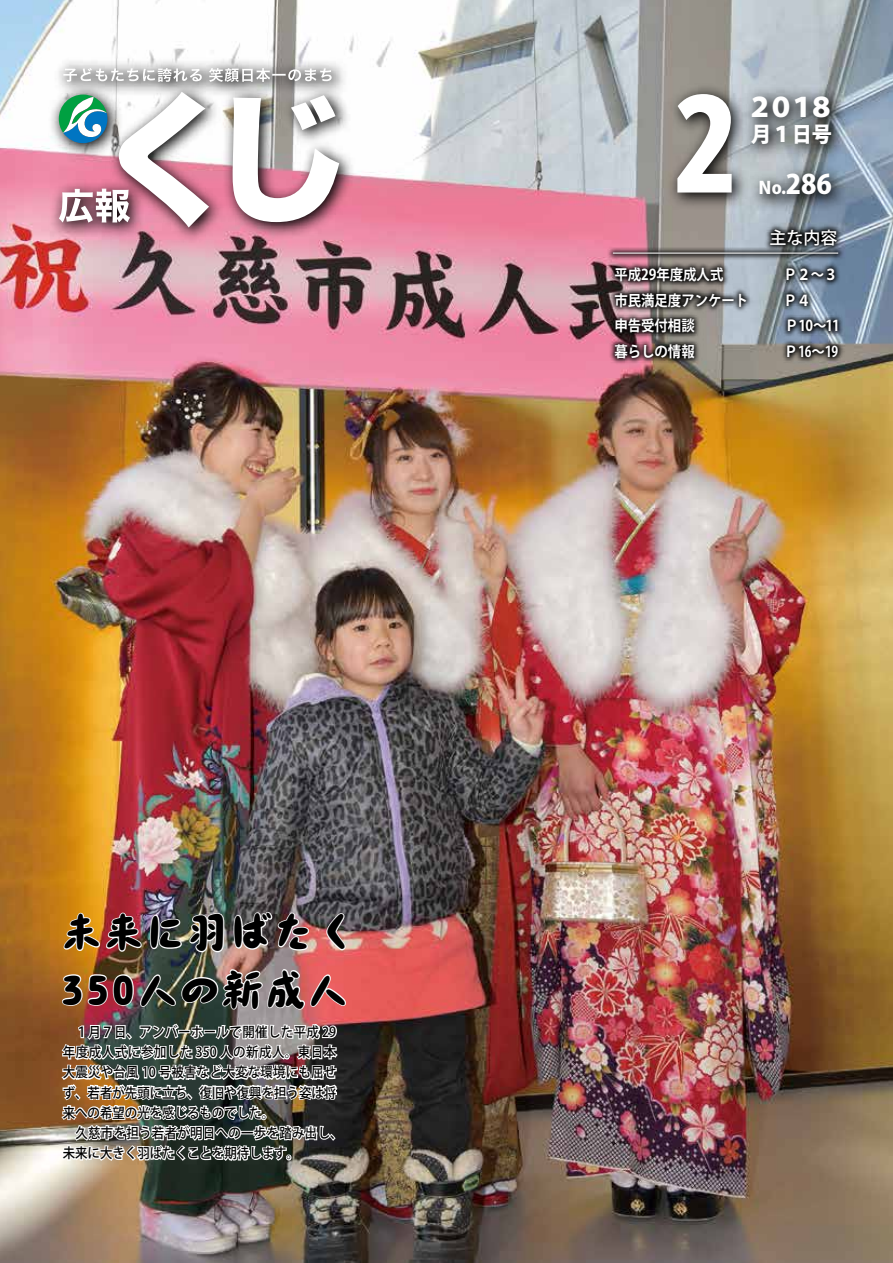
<style>
.page{position:relative;width:893px;height:1263px;background:#fff}
.page>*{position:absolute;margin:0;border:0;box-sizing:border-box;transform-origin:0 0}
.t1{font:800 127.5px "Koz Go Pro";color:#fff}
.t2{font:42.45px/57.4px "DF Stick W9 WINP RKSJ H";color:#000}
.t3{font:800 26.55px "Koz Go Pro";letter-spacing:-.11em;color:#fff}
.t4{font:800 21.3px "Koz Go Pro";color:#fff;scale:.95 1}
.t5{font:500 16.95px "Koz Go Pro";color:#fff}
.t6{font:800 16.95px "Koz Go Pro";color:#fff}
.t7{font:700 14.85px "Koz Go Pro";color:#fff;scale:.9 1}
.t8{font:500 13.8px/20.2px "Koz Go Pro";letter-spacing:.02em;color:#000;scale:.9 1}
.s1{font-size:16.95px}
</style>
<div class="page">
<img style="left:0;top:0;width:893px;height:1263px">
<svg style="left:666px;top:83px;width:83px;height:126px;background:#696763"></svg>
<svg style="left:741px;top:86px;width:107px;height:125px;background:#848d94"></svg>
<svg style="left:48px;top:57px;width:307px;height:186px"></svg>
<svg style="left:233px;top:95px;width:106px;height:127px"></svg>
<svg style="left:63px;top:68px;width:139px;height:14px"></svg>
<svg style="left:209px;top:68px;width:123px;height:14px"></svg>
<svg style="left:59px;top:92px;width:150px;height:135px"></svg>
<img style="left:62px;top:911px;width:81px;height:42px">
<img style="left:149px;top:912px;width:76px;height:41px">
<img style="left:232px;top:911px;width:78px;height:41px">
<svg style="left:325px;top:911px;width:22px;height:40px"></svg>
<img style="left:61px;top:967px;width:286px;height:44px">
<img style="left:56px;top:1022px;width:284px;height:147px">
<svg style="left:606px;top:246px;width:239px;height:14px;background:#82747b"></svg>
<hr style="left:613px;top:253px;width:225px;height:1px;background:#fff">
<img style="left:608px;top:261px;width:237px;height:104px">
<svg style="left:764px;top:223px;width:79px;height:29px;background:#484f56"></svg>
<h2 class="t2" style="left:60px;top:904px;width:299px">未来に羽ばたく<br>350人の新成人</h2>
<p class="t8" style="left:63px;top:1022px;width:312px">　１月７日、アンバーホールで開催した平成 29年度成人式に参加した 350 人の新成人。東日本大震災や台風 10 号被害など大変な環境にも屈せず、若者が先頭に立ち、復旧や復興を担う姿は将来への希望の光を感じるものでした。<br>　久慈市を担う若者が明日への一歩を踏み出し、未来に大きく羽ばたくことを期待します。</p>
<h1 class="t1" style="left:672px;top:62px;width:66px">２</h1>
<h3 class="t3" style="left:746px;top:90px;width:90px">２０１８</h3>
<h3 class="t4" style="left:751px;top:120px;width:87px">月１日号</h3>
<h3 class="t3" style="left:781px;top:167px;width:53px"><span class="s1">.</span>286</h3>
<p class="t6" style="left:757px;top:177px;width:27px">Ｎo</p>
<p class="t5" style="left:769px;top:226px;width:70px">主な内容</p>
<p class="t7" style="left:614px;top:265px;width:123px">平成29年度成人式</p>
<p class="t7" style="left:784px;top:265px;width:61px">Ｐ２~３</p>
<p class="t7" style="left:614px;top:291px;width:150px">市民満足度アンケート</p>
<p class="t7" style="left:784px;top:291px;width:31px">Ｐ４</p>
<p class="t7" style="left:614px;top:316px;width:91px">申告受付相談</p>
<p class="t7" style="left:785px;top:316px;width:62px">Ｐ10~11</p>
<p class="t7" style="left:614px;top:342px;width:91px">暮らしの情報</p>
<p class="t7" style="left:785px;top:342px;width:61px">Ｐ16~19</p>
</div>
